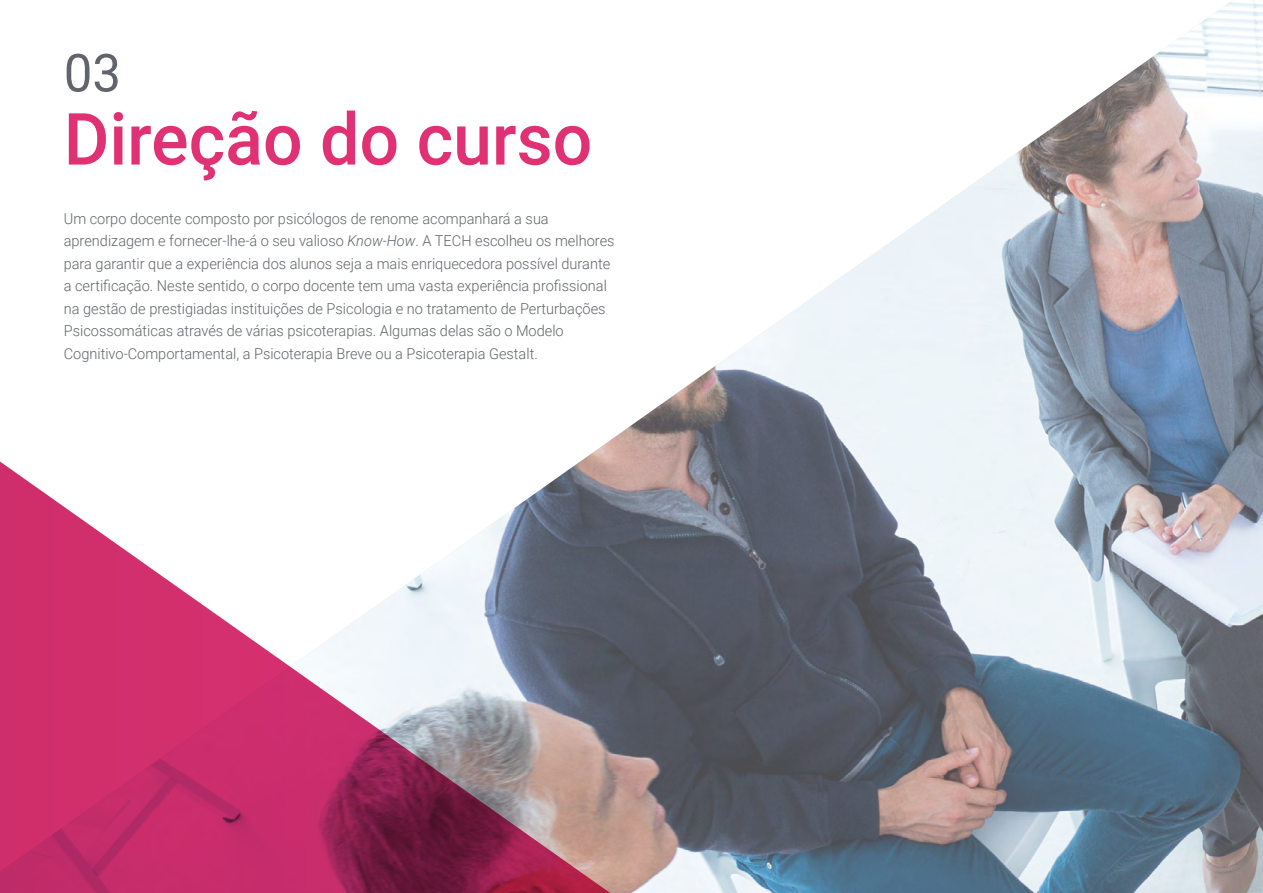
<style>
.page{position:relative;width:1263px;height:893px;background:#fff}
.page>*{position:absolute;margin:0;border:0;box-sizing:border-box;transform-origin:0 0}
.t1{font:500 72px "Roboto";color:#df3174}
.t2{font:52.5px "Roboto";color:#61646a}
.t3{font:300 15px/22.5px "Roboto";color:#61646a}
.s1{font-style:italic}
</style>
<div class="page">
<img style="left:602px;top:0;width:661px;height:893px">
<svg style="left:0;top:446px;width:640px;height:447px"></svg>
<h2 class="t2" style="left:64px;top:36px;width:59px">03</h2>
<h1 class="t1" style="left:64px;top:89px;width:530px">Direção do curso</h1>
<p class="t3" style="left:64px;top:207px;width:552px">Um corpo docente composto por psicólogos de renome acompanhará a sua aprendizagem e fornecer-lhe-á o seu valioso <span class="s1">Know-How</span>. A TECH escolheu os melhores para garantir que a experiência dos alunos seja a mais enriquecedora possível durante a certificação. Neste sentido, o corpo docente tem uma vasta experiência profissional na gestão de prestigiadas instituições de Psicologia e no tratamento de Perturbações Psicossomáticas através de várias psicoterapias. Algumas delas são o Modelo Cognitivo-Comportamental, a Psicoterapia Breve ou a Psicoterapia Gestalt.</p>
</div>
